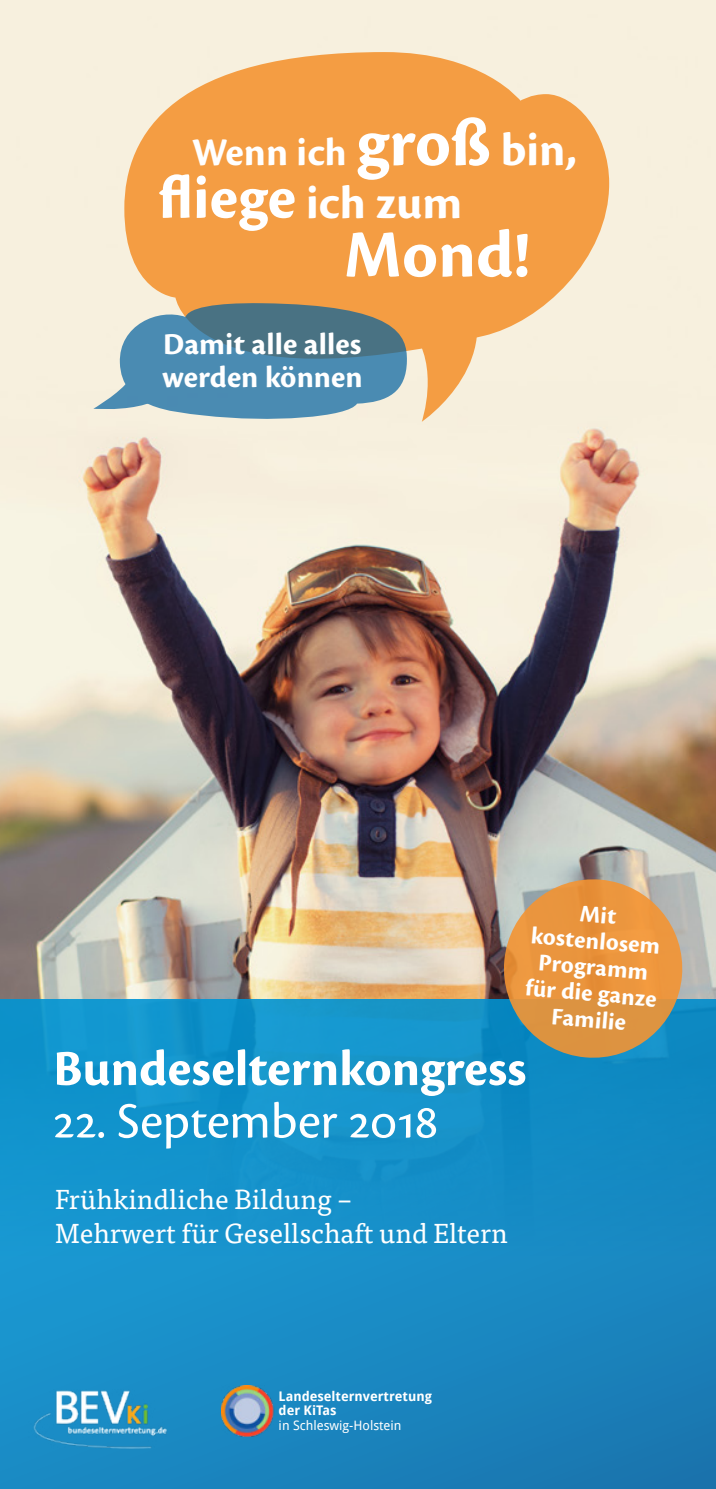
<style>
.page{position:relative;width:716px;height:1489px;background:#fff}
.page>*{position:absolute;margin:0;border:0;box-sizing:border-box;transform-origin:0 0}
.t1{font:700 70px "Cronos Pro";color:#fff}
.t2{font:700 63px "Cronos Pro";color:#fff}
.HL_1__Titel{font:700 52.5px "Cronos Pro";color:#fff}
.HL_1_Regular__Titel{font:52.5px "Cronos Pro";letter-spacing:-.005em;color:#fff}
.t3{font:700 40.75px "Cronos Pro";color:#fff}
.t4{font:700 31.75px "Cronos Pro";color:#fff}
.SL_1__Titel{font:27.5px "Tisa Pro";color:#fff}
.Text_Störer{font:700 25px/26.2px "Cronos Pro";color:#fff;text-align:center}
.t5{font:700 13.25px "Droid Sans";color:#fff}
.t6{font:13px "Droid Sans";color:#fff}
.s1{font-size:70px}
.s2{font-size:48.75px}
</style>
<div class="page">
<img style="left:0;top:0;width:716px;height:999px">
<div style="left:0;top:999px;width:716px;height:489px;background:linear-gradient(to bottom,#1197ce,#1c81bc)"></div>
<img style="left:221px;top:1384px;width:54px;height:52px">
<img style="left:0;top:1389px;width:204px;height:59px">
<svg style="left:124px;top:52px;width:485px;height:352px;background:#f4b26b"></svg>
<svg style="left:93px;top:217px;width:423px;height:206px;background:#bda682"></svg>
<svg style="left:500px;top:875px;width:186px;height:186px;background:#c39860"></svg>
<p class="t3" style="left:192px;top:129px;width:387px">Wenn ich <span class="s1">groß</span> <span class="s2">bin,</span></p>
<p class="t2" style="left:158px;top:162px;width:305px">fliege <span class="s2">ich zum</span></p>
<p class="t1" style="left:344px;top:214px;width:188px">Mond!</p>
<p class="t4" style="left:163px;top:326px;width:200px">Damit alle alles</p>
<p class="t4" style="left:162px;top:358px;width:202px">werden können</p>
<p class="Text_Störer" style="left:532px;top:922px;width:131px;rotate:5deg">kostenlosem<br>Programm</p>
<p class="Text_Störer" style="left:526px;top:974px;width:133px;rotate:5deg">für die ganze<br>Familie</p>
<p class="HL_1__Titel" style="left:53px;top:1038px;width:475px">Bundeselternkongress</p>
<p class="HL_1_Regular__Titel" style="left:53px;top:1090px;width:387px">22. September 2018</p>
<p class="SL_1__Titel" style="left:55px;top:1179px;width:298px">Frühkindliche Bildung –</p>
<p class="SL_1__Titel" style="left:55px;top:1212px;width:454px">Mehrwert für Gesellschaft und Eltern</p>
<p class="t5" style="left:279px;top:1386px;width:155px">Landeselternvertretung</p>
<p class="t5" style="left:279px;top:1400px;width:59px">der KiTas</p>
<p class="t6" style="left:279px;top:1415px;width:124px">in Schleswig-Holstein</p>
</div>
